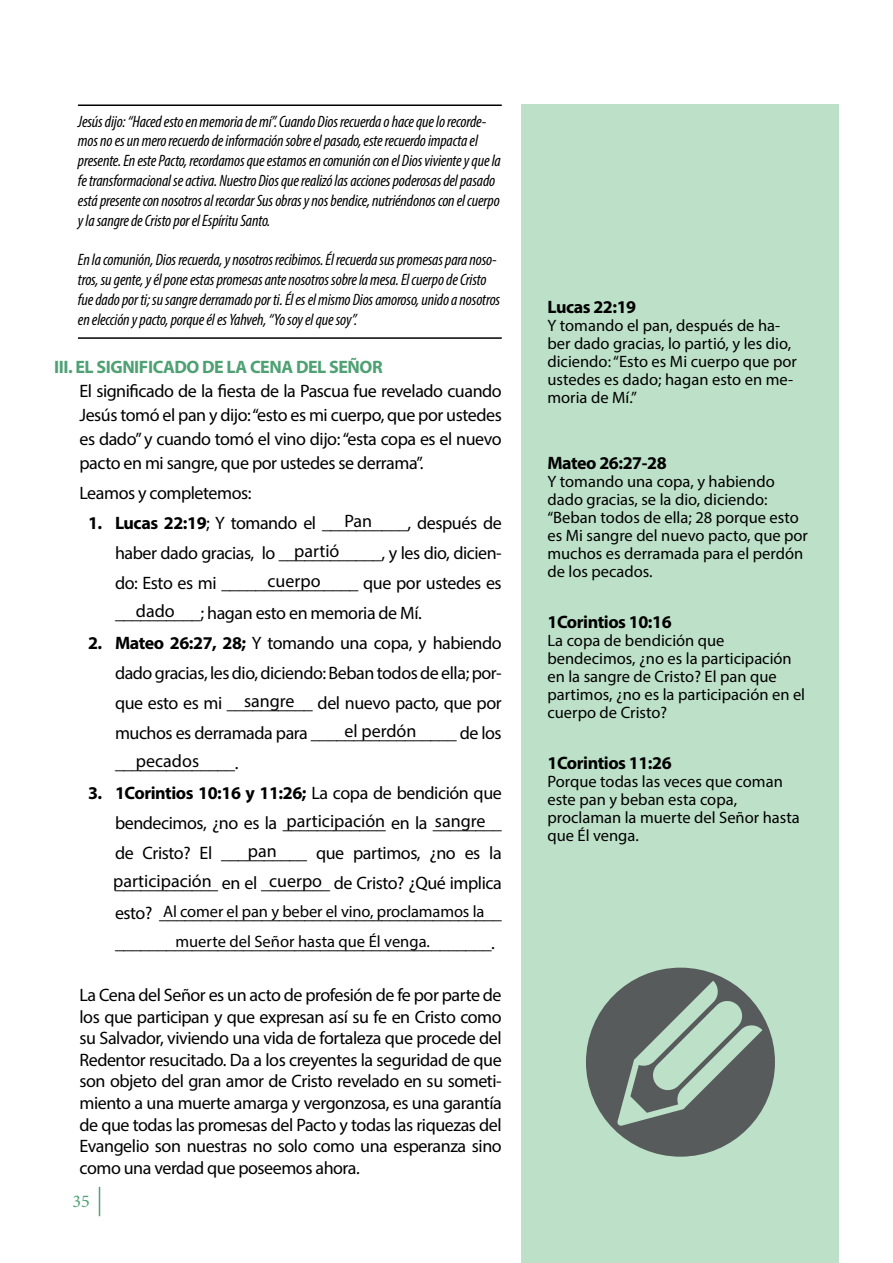
<style>
.page{position:relative;width:893px;height:1263px;background:#fff}
.page>*{position:absolute;margin:0;border:0;box-sizing:border-box;transform-origin:0 0}
.t1{font:18px/30px "Myriad Pro";letter-spacing:-.025em;color:#000;text-align:justify}
.t2{font:700 18px "Myriad Pro";letter-spacing:-.025em;color:#000}
.t3{font:18px/30px "Myriad Pro";color:#000}
.t4{font:700 18px "Myriad Pro";letter-spacing:-.025em;color:#4fa174}
.t5{font:18px "Minion Pro";color:#4fa275}
.t6{font:italic condensed 16.5px/19.8px "Myriad Pro";letter-spacing:-.01em;color:#000}
.t7{font:16.5px/18px "Myriad Pro";color:#000}
.s1{font-weight:700}
</style>
<div class="page">
<svg style="left:99px;top:1187px;width:1px;height:29px"></svg>
<div style="left:522px;top:104px;width:317px;height:1159px;background:#bde1c8"></div>
<svg style="left:586px;top:968px;width:189px;height:189px"></svg>
<hr style="left:78px;top:104px;width:424px;height:2px;background:#000">
<hr style="left:78px;top:337px;width:424px;height:2px;background:#000">
<p class="t6" style="left:78px;top:111px;width:424px">Jesús dijo: “Haced esto en memoria de mí”. Cuando Dios recuerda o hace que lo recorde&shy;mos no es un mero recuerdo de información sobre el pasado, este recuerdo impacta el presente. En este Pacto, recordamos que estamos en comunión con el Dios viviente y que la fe transformacional se activa. Nuestro Dios que realizó las acciones poderosas del pasado está presente con nosotros al recordar Sus obras y nos bendice, nutriéndonos con el cuerpo y la sangre de Cristo por el Espíritu Santo.</p>
<p class="t6" style="left:78px;top:250px;width:424px">En la comunión, Dios recuerda, y nosotros recibimos. Él recuerda sus promesas para noso&shy;tros, su gente, y él pone estas promesas ante nosotros sobre la mesa. El cuerpo de Cristo fue dado por ti; su sangre derramado por ti. Él es el mismo Dios amoroso, unido a nosotros en elección y pacto, porque él es Yahveh, “Yo soy el que soy”.</p>
<p class="t4" style="left:54px;top:355px;width:330px">III. EL SIGNIFICADO DE LA CENA DEL SEÑOR</p>
<p class="t1" style="left:80px;top:379px;width:424px;line-height:24px">El significado de la fiesta de la Pascua fue revelado cuando Jesús tomó el pan y dijo: “esto es mi cuerpo, que por ustedes es dado” y cuando tomó el vino dijo: “esta copa es el nuevo pacto en mi sangre, que por ustedes se derrama”.</p>
<p class="t1" style="left:80px;top:478px;width:174px">Leamos y completemos:</p>
<p class="t1" style="left:115px;top:508px;width:388px;text-indent:-27px"><span class="s1">1. Lucas 22:19</span>; Y tomando el __________, después de haber dado gracias, lo ____________, y les dio, dicien&shy;do: Esto es mi ________________ que por ustedes es __________; hagan esto en memoria de Mí.</p>
<p class="t1" style="left:115px;top:628px;width:388px;text-indent:-27px"><span class="s1">2. Mateo 26:27, 28;</span> Y tomando una copa, y habiendo dado gracias, les dio, diciendo: Beban todos de ella; por&shy;que esto es mi __________ del nuevo pacto, que por muchos es derramada para _________________ de los ______________.</p>
<p class="t1" style="left:115px;top:778px;width:388px;text-indent:-27px"><span class="s1">3. 1Corintios 10:16 y 11:26;</span> La copa de bendición que bendecimos, ¿no es la ____________ en la ________ de Cristo? El __________ que partimos, ¿no es la ____________ en el ________ de Cristo? ¿Qué implica esto? ________________________________________ ____________________________________________.</p>
<p class="t1" style="left:80px;top:984px;width:424px;line-height:21.6px">La Cena del Señor es un acto de profesión de fe por parte de los que participan y que expresan así su fe en Cristo como su Salvador, viviendo una vida de fortaleza que procede del Redentor resucitado. Da a los creyentes la seguridad de que son objeto del gran amor de Cristo revelado en su someti&shy;miento a una muerte amarga y vergonzosa, es una garantía de que todas las promesas del Pacto y todas las riquezas del Evangelio son nuestras no solo como una esperanza sino como una verdad que poseemos ahora.</p>
<p class="t1" style="left:344px;top:506px;width:29px">Pan</p>
<p class="t3" style="left:267px;top:536px;width:73px;text-indent:27px">partió cuerpo</p>
<p class="t1" style="left:136px;top:596px;width:40px">dado</p>
<p class="t1" style="left:244px;top:686px;width:52px">sangre</p>
<p class="t3" style="left:344px;top:716px;width:74px">el perdón</p>
<p class="t3" style="left:136px;top:746px;width:65px">pecados</p>
<p class="t3" style="left:287px;top:806px;width:100px">participación</p>
<p class="t1" style="left:435px;top:806px;width:52px">sangre</p>
<p class="t1" style="left:248px;top:836px;width:30px">pan</p>
<p class="t3" style="left:113px;top:866px;width:100px">participación</p>
<p class="t1" style="left:269px;top:866px;width:55px">cuerpo</p>
<p class="t7" style="left:175px;top:896px;width:310px;line-height:30px;text-indent:-12px">Al comer el pan y beber el vino, proclamamos la muerte del Señor hasta que Él venga.</p>
<p class="t5" style="left:73px;top:1189px;width:19px">35</p>
<p class="t2" style="left:547px;top:296px;width:90px">Lucas 22:19</p>
<p class="t7" style="left:547px;top:317px;width:251px">Y tomando el pan, después de ha&shy;ber dado gracias, lo partió, y les dio, diciendo: “Esto es Mi cuerpo que por ustedes es dado; hagan esto en me&shy;moria de Mí.”</p>
<p class="t2" style="left:547px;top:452px;width:121px">Mateo 26:27-28</p>
<p class="t7" style="left:547px;top:473px;width:262px">Y tomando una copa, y habiendo dado gracias, se la dio, diciendo: “Beban todos de ella; 28 porque esto es Mi sangre del nuevo pacto, que por muchos es derramada para el perdón de los pecados.</p>
<p class="t2" style="left:547px;top:611px;width:126px">1Corintios 10:16</p>
<p class="t7" style="left:547px;top:632px;width:259px">La copa de bendición que bendecimos, ¿no es la participación en la sangre de Cristo? El pan que partimos, ¿no es la participación en el cuerpo de Cristo?</p>
<p class="t2" style="left:547px;top:752px;width:126px">1Corintios 11:26</p>
<p class="t7" style="left:547px;top:773px;width:254px">Porque todas las veces que coman este pan y beban esta copa, proclaman la muerte del Señor hasta que Él venga.</p>
</div>
